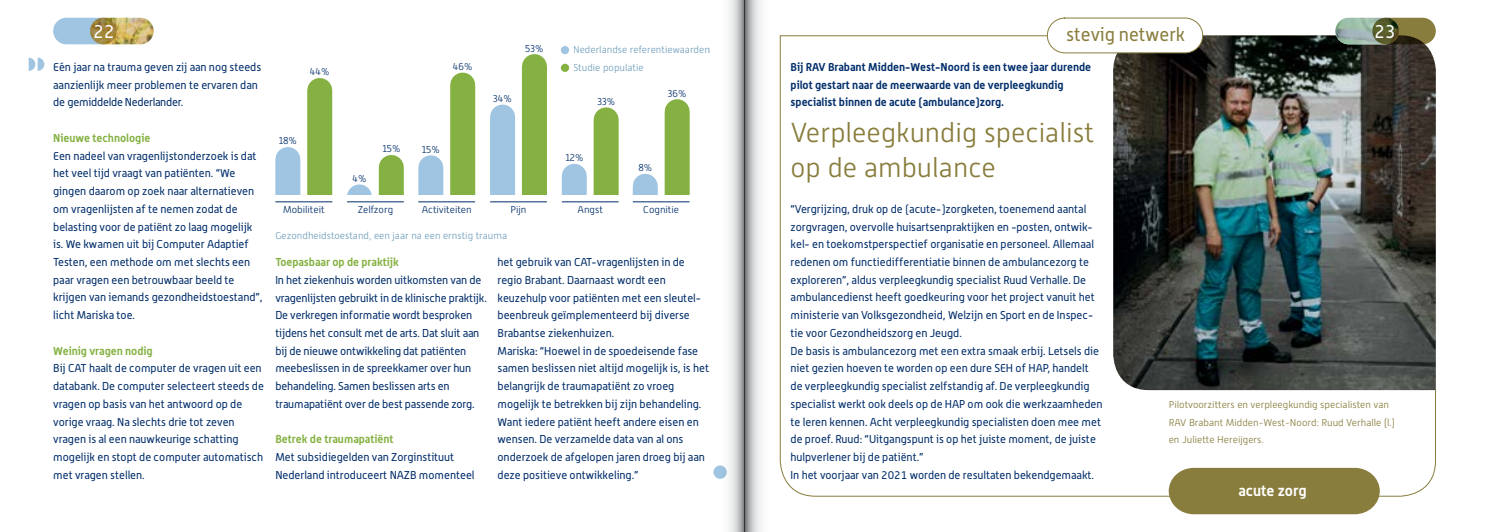
<style>
.page{position:relative;width:1489px;height:532px;background:#fff}
.page>*{position:absolute;margin:0;border:0;box-sizing:border-box;transform-origin:0 0}
.t1{font:300 27.5px/35.4px "Alwyn New";color:#887d3c}
.t2{font:18.75px "Alwyn";color:#887d3c}
.t3{font:18.75px "Alwyn";color:#fff}
.t4{font:700 15px "Alwyn";color:#fff}
.t5{font:11.25px/17.8px "Alwyn";color:#002d6a}
.t6{font:700 11.25px/17.8px "Alwyn";color:#002d6a}
.t7{font:700 11.25px "Alwyn";color:#84b141}
.t8{font:300 10px/17.8px "Alwyn New";color:#887d3c}
.t9{font:300 10px/17.8px "Alwyn New";color:#719fbc}
.t10{font:300 10px "Alwyn New";color:#002d6a}
</style>
<div class="page">
<svg style="left:780px;top:35px;width:655px;height:461px"></svg>
<img style="left:1113px;top:35px;width:322px;height:355px">
<img style="left:1335px;top:18px;width:46px;height:26px">
<svg style="left:1372px;top:18px;width:63px;height:26px;background:#66622e"></svg>
<svg style="left:1168px;top:467px;width:211px;height:47px;background:#908549"></svg>
<div style="left:1046px;top:18px;width:156px;height:35px;background:#fff;border:1px solid #887d3c;border-radius:18px"></div>
<svg style="left:29px;top:58px;width:15px;height:13px"></svg>
<div style="left:275px;top:159px;width:25px;height:39px;background:#9fc5e2"></div>
<div style="left:418px;top:168px;width:25px;height:30px;background:#9fc5e2"></div>
<div style="left:490px;top:117px;width:25px;height:81px;background:#9fc5e2"></div>
<div style="left:561px;top:176px;width:25px;height:22px;background:#9fc5e2"></div>
<div style="left:632px;top:186px;width:25px;height:12px;background:#9fc5e2"></div>
<div style="left:307px;top:90px;width:25px;height:108px;background:#84b141"></div>
<div style="left:379px;top:167px;width:25px;height:31px;background:#84b141"></div>
<div style="left:450px;top:85px;width:25px;height:113px;background:#84b141"></div>
<div style="left:522px;top:67px;width:25px;height:131px;background:#84b141"></div>
<div style="left:593px;top:120px;width:25px;height:78px;background:#84b141"></div>
<div style="left:664px;top:112px;width:25px;height:86px;background:#84b141"></div>
<div style="left:275px;top:195px;width:434px;height:16px;background:#fff"></div>
<hr style="left:275px;top:201px;width:57px;height:1px;background:#002d6a">
<hr style="left:347px;top:201px;width:57px;height:1px;background:#002d6a">
<hr style="left:418px;top:201px;width:57px;height:1px;background:#002d6a">
<hr style="left:490px;top:201px;width:57px;height:1px;background:#002d6a">
<hr style="left:562px;top:201px;width:56px;height:1px;background:#002d6a">
<hr style="left:632px;top:201px;width:57px;height:1px;background:#002d6a">
<div style="left:558px;top:43px;width:13px;height:14px;background:#9fc5e2;border-radius:50%"></div>
<div style="left:556px;top:41px;width:18px;height:18px;border:5px solid #fff;border-radius:50%"></div>
<div style="left:558px;top:61px;width:13px;height:13px;background:#84b141;border-radius:50%"></div>
<div style="left:556px;top:59px;width:18px;height:18px;border:5px solid #fff;border-radius:50%"></div>
<div style="left:53px;top:18px;width:64px;height:26px;background:#9fc5e2;border-radius:13px"></div>
<img style="left:90px;top:18px;width:64px;height:26px">
<svg style="left:90px;top:18px;width:27px;height:26px"></svg>
<svg style="left:744px;top:0;width:36px;height:531px"></svg>
<svg style="left:713px;top:0;width:31px;height:531px"></svg>
<h2 class="t3" style="left:93px;top:20px;width:23px">22</h2>
<p class="t5" style="left:53px;top:58px;width:209px">Eén jaar na trauma geven zij aan nog steeds aanzienlijk meer problemen te ervaren dan de gemiddelde Nederlander.</p>
<p class="t7" style="left:53px;top:131px;width:99px">Nieuwe technologie</p>
<p class="t5" style="left:53px;top:146px;width:211px">Een nadeel van vragenlijstonderzoek is dat het veel tijd vraagt van patiënten. “We gingen daarom op zoek naar alternatieven om vragenlijsten af te nemen zodat de belasting voor de patiënt zo laag mogelijk is. We kwamen uit bij Computer Adaptief Testen, een methode om met slechts een paar vragen een betrouwbaar beeld te krijgen van iemands gezondheidstoestand”, licht Mariska toe.</p>
<p class="t7" style="left:53px;top:343px;width:101px">Weinig vragen nodig</p>
<p class="t5" style="left:53px;top:359px;width:212px">Bij CAT haalt de computer de vragen uit een databank. De computer selecteert steeds de vragen op basis van het antwoord op de vorige vraag. Na slechts drie tot zeven vragen is al een nauwkeurige schatting mogelijk en stopt de computer automatisch met vragen stellen.</p>
<p class="t10" style="left:310px;top:66px;width:21px">44%</p>
<p class="t10" style="left:279px;top:135px;width:20px">18%</p>
<p class="t10" style="left:453px;top:61px;width:21px">46%</p>
<p class="t10" style="left:352px;top:173px;width:16px">4%</p>
<p class="t10" style="left:382px;top:143px;width:20px">15%</p>
<p class="t10" style="left:422px;top:144px;width:20px">15%</p>
<p class="t10" style="left:525px;top:43px;width:20px">53%</p>
<p class="t10" style="left:493px;top:93px;width:20px">34%</p>
<p class="t9" style="left:573px;top:41px;width:138px">Nederlandse referentiewaarden<br>Studie populatie</p>
<p class="t10" style="left:597px;top:96px;width:19px">33%</p>
<p class="t10" style="left:565px;top:152px;width:20px">12%</p>
<p class="t10" style="left:668px;top:88px;width:20px">36%</p>
<p class="t10" style="left:638px;top:162px;width:15px">8%</p>
<p class="t10" style="left:283px;top:204px;width:43px">Mobiliteit</p>
<p class="t10" style="left:358px;top:204px;width:37px">Zelfzorg</p>
<p class="t10" style="left:422px;top:204px;width:51px">Activiteiten</p>
<p class="t10" style="left:510px;top:204px;width:18px">Pijn</p>
<p class="t10" style="left:577px;top:204px;width:27px">Angst</p>
<p class="t10" style="left:643px;top:204px;width:37px">Cognitie</p>
<p class="t9" style="left:275px;top:227px;width:233px">Gezondheidstoestand, een jaar na een ernstig trauma</p>
<p class="t7" style="left:275px;top:255px;width:125px">Toepasbaar op de praktijk</p>
<p class="t5" style="left:275px;top:270px;width:213px">In het ziekenhuis worden uitkomsten van de vragenlijsten gebruikt in de klinische praktijk.<br>De verkregen informatie wordt besproken tijdens het consult met de arts. Dat sluit aan bij de nieuwe ontwikkeling dat patiënten meebeslissen in de spreekkamer over hun behandeling. Samen beslissen arts en traumapatiënt over de best passende zorg.</p>
<p class="t7" style="left:275px;top:432px;width:120px">Betrek de traumapatiënt</p>
<p class="t5" style="left:275px;top:448px;width:201px">Met subsidiegelden van Zorginstituut<br>Nederland introduceert NAZB momenteel</p>
<p class="t5" style="left:497px;top:253px;width:213px">het gebruik van CAT-vragenlijsten in de regio Brabant. Daarnaast wordt een keuzehulp voor patiënten met een sleutel&shy;beenbreuk geïmplementeerd bij diverse Brabantse ziekenhuizen.<br>Mariska: “Hoewel in de spoedeisende fase samen beslissen niet altijd mogelijk is, is het belangrijk de traumapatiënt zo vroeg mogelijk te betrekken bij zijn behandeling.<br>Want iedere patiënt heeft andere eisen en wensen. De verzamelde data van al ons onderzoek de afgelopen jaren droeg bij aan deze positieve ontwikkeling.”</p>
<h2 class="t2" style="left:1066px;top:23px;width:120px">stevig netwerk</h2>
<h2 class="t3" style="left:1373px;top:20px;width:23px">23</h2>
<p class="t6" style="left:790px;top:58px;width:302px">Bij RAV Brabant Midden-West-Noord is een twee jaar durende pilot gestart naar de meerwaarde van de verpleegkundig specialist binnen de acute (ambulance)zorg.</p>
<h1 class="t1" style="left:790px;top:115px;width:305px">Verpleegkundig specialist op de ambulance</h1>
<p class="t5" style="left:790px;top:200px;width:313px">“Vergrijzing, druk op de (acute-)zorgketen, toenemend aantal zorgvragen, overvolle huisartsenpraktijken en -posten, ontwik&shy;kel- en toekomstperspectief organisatie en personeel. Allemaal redenen om functiedifferentiatie binnen de ambulancezorg te exploreren”, aldus verpleegkundig specialist Ruud Verhalle. De ambulancedienst heeft goedkeuring voor het project vanuit het ministerie van Volksgezondheid, Welzijn en Sport en de Inspec&shy;tie voor Gezondheidszorg en Jeugd.<br>De basis is ambulancezorg met een extra smaak erbij. Letsels die niet gezien hoeven te worden op een dure SEH of HAP, handelt de verpleegkundig specialist zelfstandig af. De verpleegkundig specialist werkt ook deels op de HAP om ook die werkzaamheden te leren kennen. Acht verpleegkundig specialisten doen mee met de proef. Ruud: “Uitgangspunt is op het juiste moment, de juiste hulpverlener bij de patiënt.”<br>In het voorjaar van 2021 worden de resultaten bekendgemaakt.</p>
<p class="t8" style="left:1168px;top:395px;width:227px">Pilotvoorzitters en verpleegkundig specialisten van<br>RAV Brabant Midden-West-Noord: Ruud Verhalle (l.) en Juliette Hereijgers.</p>
<h3 class="t4" style="left:1238px;top:481px;width:70px">acute zorg</h3>
</div>
